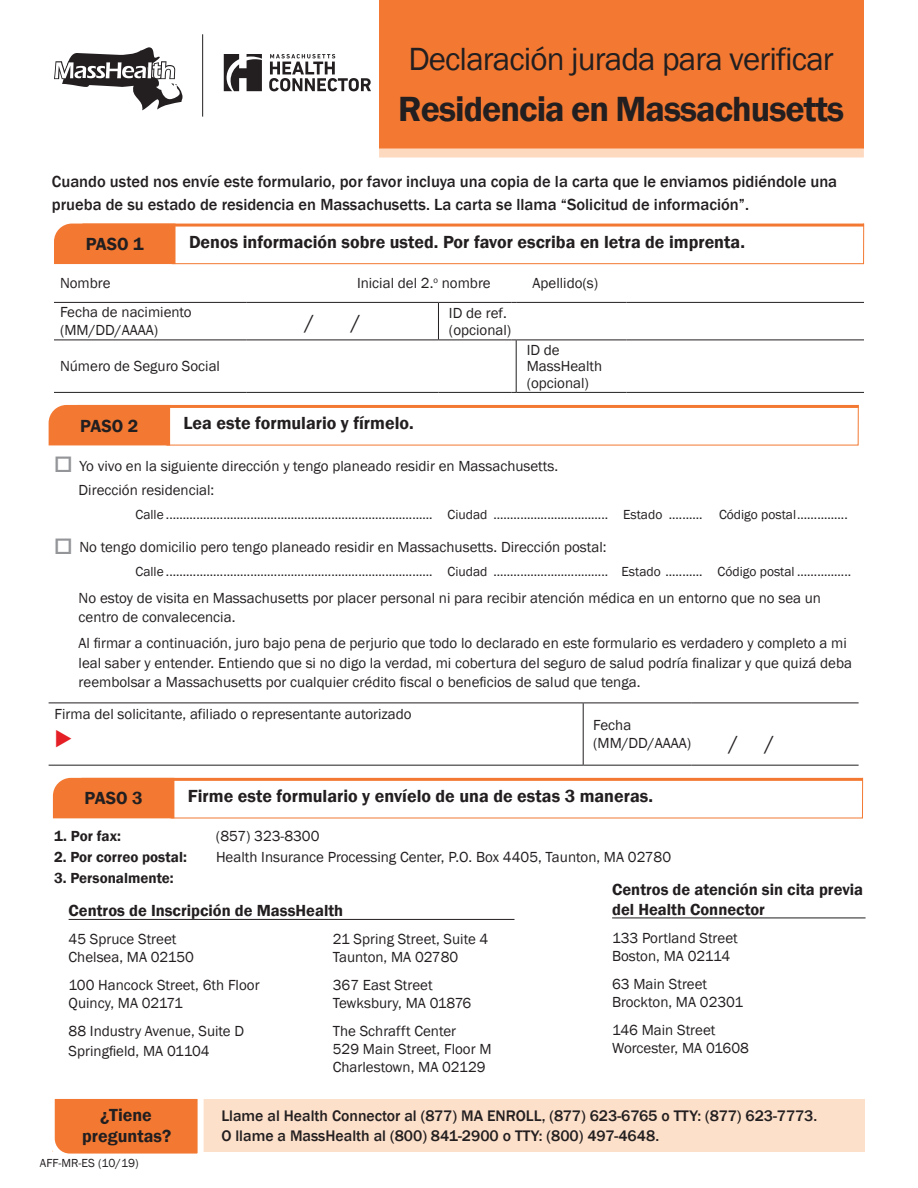
<style>
.page{position:relative;width:918px;height:1188px;background:#fff}
.page>*{position:absolute;margin:0;border:0;box-sizing:border-box;transform-origin:0 0}
.t1{font:600 36px "Franklin Gothic";letter-spacing:-.025em;color:#231f20}
.t2{font:33px "Franklin Gothic";letter-spacing:-.025em;color:#231f20}
.t3{font:21px "Franklin Gothic";color:#231f20}
.step_rules{font:600 18px/21px "Franklin Gothic";color:#231f20;text-align:center}
.intro_text{font:500 16.5px/22.5px "Franklin Gothic";color:#231f20}
.intro_text-2{font:600 16.5px/19.5px "Franklin Gothic";color:#231f20}
.t4{font:500 15.75px "Franklin Gothic";color:#231f20}
.intro_text-3{font:15px/18px "Franklin Gothic";color:#231f20}
.intro_text-4{font:600 15px "Franklin Gothic";color:#231f20}
.t5{font:13.5px "Franklin Gothic";color:#231f20}
.intro_text-5{font:12px "Franklin Gothic";color:#231f20}
.s1{font-family:"Proxima Nova";font-weight:700;font-size:27px;color:#939598}
</style>
<div class="page">
<div style="left:52px;top:1099px;width:813px;height:53px;background:#fde0ca"></div>
<svg style="left:52px;top:1099px;width:152px;height:55px;background:#f38341"></svg>
<div style="left:379px;top:0;width:485px;height:148px;background:#f37932"></div>
<div style="left:379px;top:148px;width:485px;height:10px;background:#fdd9c0"></div>
<hr style="left:54px;top:302px;width:192px;height:1px;background:#231f20">
<hr style="left:246px;top:302px;width:192px;height:1px;background:#231f20">
<hr style="left:438px;top:302px;width:74px;height:1px;background:#231f20">
<hr style="left:438px;top:303px;width:1px;height:37px;background:#231f20">
<hr style="left:516px;top:302px;width:110px;height:1px;background:#231f20">
<hr style="left:626px;top:302px;width:238px;height:1px;background:#231f20">
<hr style="left:54px;top:340px;width:192px;height:1px;background:#231f20">
<hr style="left:246px;top:340px;width:192px;height:1px;background:#231f20">
<hr style="left:438px;top:340px;width:74px;height:1px;background:#231f20">
<hr style="left:516px;top:340px;width:110px;height:1px;background:#231f20">
<hr style="left:626px;top:340px;width:238px;height:1px;background:#231f20">
<hr style="left:54px;top:392px;width:192px;height:1px;background:#231f20">
<hr style="left:246px;top:392px;width:192px;height:1px;background:#231f20">
<hr style="left:438px;top:392px;width:74px;height:1px;background:#231f20">
<hr style="left:516px;top:392px;width:110px;height:1px;background:#231f20">
<hr style="left:626px;top:392px;width:238px;height:1px;background:#231f20">
<hr style="left:516px;top:340px;width:1px;height:52px;background:#231f20">
<svg style="left:54px;top:223px;width:810px;height:41px"></svg>
<hr style="left:82px;top:224px;width:782px;height:3px;background:#f37932">
<hr style="left:49px;top:703px;width:534px;height:1px;background:#231f20">
<hr style="left:583px;top:703px;width:108px;height:1px;background:#231f20">
<hr style="left:691px;top:703px;width:168px;height:1px;background:#231f20">
<hr style="left:49px;top:765px;width:534px;height:1px;background:#231f20">
<hr style="left:583px;top:765px;width:108px;height:1px;background:#231f20">
<hr style="left:691px;top:765px;width:168px;height:1px;background:#231f20">
<hr style="left:583px;top:703px;width:1px;height:62px;background:#231f20">
<svg style="left:49px;top:404px;width:810px;height:42px"></svg>
<hr style="left:77px;top:405px;width:782px;height:3px;background:#f37932">
<hr style="left:202px;top:34px;width:1px;height:83px;background:#231f20">
<svg style="left:269px;top:54px;width:102px;height:37px"></svg>
<svg style="left:224px;top:54px;width:38px;height:37px"></svg>
<hr style="left:69px;top:919px;width:445px;height:1px;background:#231f20">
<hr style="left:612px;top:918px;width:254px;height:1px;background:#231f20">
<svg style="left:54px;top:47px;width:129px;height:63px"></svg>
<svg style="left:53px;top:777px;width:810px;height:42px"></svg>
<hr style="left:81px;top:778px;width:782px;height:3px;background:#f37932">
<p class="t2" style="left:408px;top:38px;width:427px">Declaración jurada para verificar</p>
<p class="t1" style="left:398px;top:87px;width:448px">Residencia en Massachusetts</p>
<p class="intro_text" style="left:52px;top:170px;width:787px">Cuando usted nos envíe este formulario, por favor incluya una copia de la carta que le enviamos pidiéndole una prueba de su estado de residencia en Massachusetts. La carta se llama “Solicitud de información”.</p>
<p class="step_rules" style="left:86px;top:234px;width:60px">PASO 1</p>
<p class="step_rules" style="left:189px;top:231px;width:558px">Denos información sobre usted. Por favor escriba en letra de imprenta.</p>
<p class="intro_text-3" style="left:60px;top:275px;width:52px">Nombre</p>
<p class="intro_text-3" style="left:357px;top:275px;width:135px">Inicial del 2.<sup>o</sup> nombre</p>
<p class="intro_text-3" style="left:532px;top:275px;width:67px">Apellido(s)</p>
<p class="intro_text-3" style="left:60px;top:304px;width:133px">Fecha de nacimiento (MM/DD/AAAA)</p>
<p class="t3" style="left:305px;top:308px;width:11px">/</p>
<p class="t3" style="left:351px;top:308px;width:11px">/</p>
<p class="intro_text-3" style="left:449px;top:304px;width:59px">ID de ref.</p>
<p class="intro_text-3" style="left:449px;top:321px;width:64px">(opcional)</p>
<p class="intro_text-3" style="left:60px;top:358px;width:162px">Número de Seguro Social</p>
<p class="intro_text-3" style="left:527px;top:342px;width:77px;line-height:16.5px">ID de<br>MassHealth (opcional)</p>
<p class="step_rules" style="left:80px;top:415px;width:60px">PASO 2</p>
<p class="step_rules" style="left:184px;top:413px;width:232px">Lea este formulario y fírmelo.</p>
<p class="intro_text-3" style="left:55px;top:457px;width:505px"><span class="s1">☐</span> Yo vivo en la siguiente dirección y tengo planeado residir en Massachusetts.</p>
<p class="intro_text-3" style="left:79px;top:482px;width:137px">Dirección residencial:</p>
<p class="t5" style="left:136px;top:506px;width:714px">Calle ............................................................................... Ciudad .................................. Estado .......... Código postal...............</p>
<p class="intro_text-3" style="left:55px;top:539px;width:553px"><span class="s1">☐</span> No tengo domicilio pero tengo planeado residir en Massachusetts. Dirección postal:</p>
<p class="t5" style="left:136px;top:563px;width:717px">Calle ............................................................................... Ciudad .................................. Estado ........... Código postal ................</p>
<p class="intro_text-3" style="left:79px;top:588px;width:744px;line-height:19.5px">No estoy de visita en Massachusetts por placer personal ni para recibir atención médica en un entorno que no sea un centro de convalecencia.</p>
<p class="intro_text-3" style="left:79px;top:634px;width:775px;line-height:19.5px">Al firmar a continuación, juro bajo pena de perjurio que todo lo declarado en este formulario es verdadero y completo a mi leal saber y entender. Entiendo que si no digo la verdad, mi cobertura del seguro de salud podría finalizar y que quizá deba reembolsar a Massachusetts por cualquier crédito fiscal o beneficios de salud que tenga.</p>
<p class="intro_text-3" style="left:55px;top:706px;width:359px">Firma del solicitante, afiliado o representante autorizado</p>
<p class="intro_text-3" style="left:593px;top:717px;width:99px">Fecha (MM/DD/AAAA)</p>
<p class="t3" style="left:729px;top:730px;width:11px">/</p>
<p class="t3" style="left:765px;top:730px;width:11px">/</p>
<p class="step_rules" style="left:85px;top:788px;width:60px">PASO 3</p>
<p class="step_rules" style="left:188px;top:786px;width:467px">Firme este formulario y envíelo de una de estas 3 maneras.</p>
<p class="intro_text-4" style="left:54px;top:827px;width:68px">1. Por fax:</p>
<p class="intro_text-3" style="left:216px;top:827px;width:105px">(857) 323-8300</p>
<p class="intro_text-4" style="left:54px;top:848px;width:134px">2. Por correo postal:</p>
<p class="intro_text-3" style="left:216px;top:848px;width:457px">Health Insurance Processing Center, P.O. Box 4405, Taunton, MA 02780</p>
<p class="intro_text-4" style="left:54px;top:869px;width:121px">3. Personalmente:</p>
<p class="intro_text-2" style="left:69px;top:901px;width:276px">Centros de Inscripción de MassHealth</p>
<p class="intro_text-3" style="left:69px;top:930px;width:127px">45 Spruce Street<br>Chelsea, MA 02150</p>
<p class="intro_text-3" style="left:69px;top:976px;width:193px">100 Hancock Street, 6th Floor<br>Quincy, MA 02171</p>
<p class="intro_text-3" style="left:69px;top:1022px;width:177px;line-height:19.5px">88 Industry Avenue, Suite D<br>Springfield, MA 01104</p>
<p class="intro_text-2" style="left:612px;top:880px;width:252px">Centros de atención sin cita previa del Health Connector</p>
<p class="intro_text-3" style="left:612px;top:929px;width:127px">133 Portland Street<br>Boston, MA 02114</p>
<p class="intro_text-3" style="left:612px;top:975px;width:133px">63 Main Street<br>Brockton, MA 02301</p>
<p class="intro_text-3" style="left:612px;top:1021px;width:138px">146 Main Street<br>Worcester, MA 01608</p>
<p class="intro_text-3" style="left:333px;top:930px;width:157px">21 Spring Street, Suite 4<br>Taunton, MA 02780</p>
<p class="intro_text-3" style="left:333px;top:976px;width:140px">367 East Street<br>Tewksbury, MA 01876</p>
<p class="intro_text-3" style="left:333px;top:1022px;width:160px">The Schrafft Center<br>529 Main Street, Floor M<br>Charlestown, MA 02129</p>
<p class="step_rules" style="left:82px;top:1104px;width:91px">¿Tiene preguntas?</p>
<p class="intro_text-5" style="left:40px;top:1156px;width:100px">AFF-MR-ES (10/19)</p>
<p class="t4" style="left:221px;top:1106px;width:597px">Llame al Health Connector al (877) MA ENROLL, (877) 623-6765 o TTY: (877) 623-7773.</p>
<p class="t4" style="left:221px;top:1126px;width:439px">O llame a MassHealth al (800) 841-2900 o TTY: (800) 497-4648.</p>
</div>
